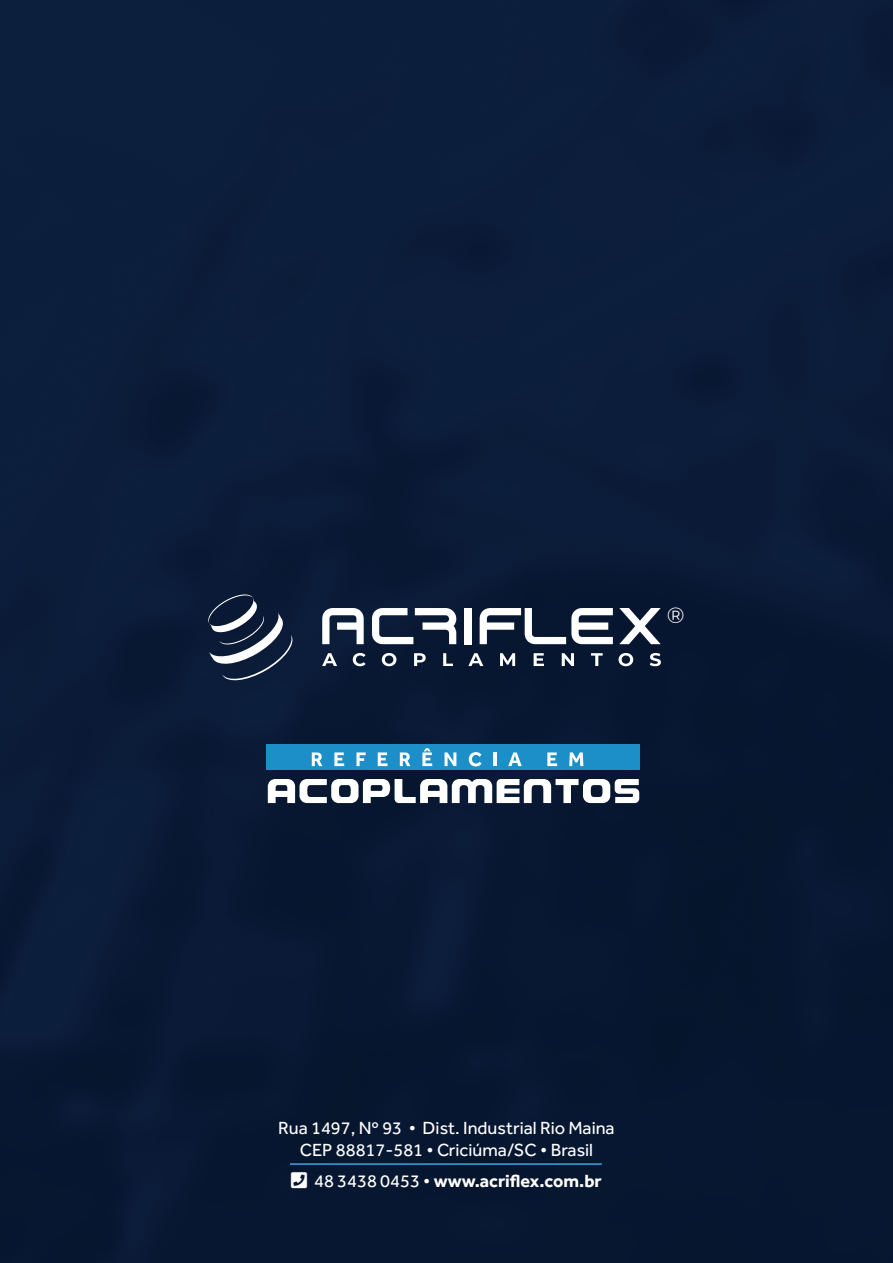
<style>
.page{position:relative;width:893px;height:1263px;background:#0b1b37}
.page>*{position:absolute;margin:0;border:0;box-sizing:border-box;transform-origin:0 0}
.t1{font:21.9px "Montserrat";color:#fff}
.t2{font:18.15px/21.9px "Effra";color:#fff;text-align:center}
.t3{font:700 18.15px "Effra";color:#fff}
.s1{font-weight:400}
</style>
<div class="page">
<svg style="left:206px;top:592px;width:90px;height:91px"></svg>
<svg style="left:322px;top:608px;width:42px;height:36px"></svg>
<svg style="left:372px;top:608px;width:84px;height:36px"></svg>
<div style="left:464px;top:608px;width:7px;height:36px;background:#fff"></div>
<svg style="left:480px;top:608px;width:133px;height:36px"></svg>
<svg style="left:619px;top:608px;width:42px;height:36px"></svg>
<svg style="left:322px;top:653px;width:15px;height:13px"></svg>
<svg style="left:353px;top:653px;width:13px;height:13px"></svg>
<svg style="left:382px;top:653px;width:14px;height:13px"></svg>
<svg style="left:414px;top:653px;width:12px;height:13px"></svg>
<svg style="left:443px;top:653px;width:10px;height:13px"></svg>
<svg style="left:468px;top:653px;width:15px;height:13px"></svg>
<svg style="left:500px;top:653px;width:15px;height:13px"></svg>
<svg style="left:534px;top:653px;width:10px;height:13px"></svg>
<svg style="left:562px;top:653px;width:12px;height:13px"></svg>
<svg style="left:591px;top:653px;width:12px;height:13px"></svg>
<svg style="left:619px;top:653px;width:14px;height:13px"></svg>
<svg style="left:650px;top:653px;width:11px;height:13px"></svg>
<div style="left:266px;top:744px;width:374px;height:25px;background:#1c8fc8"></div>
<svg style="left:268px;top:779px;width:371px;height:24px"></svg>
<svg style="left:312px;top:752px;width:10px;height:14px"></svg>
<svg style="left:334px;top:752px;width:10px;height:14px"></svg>
<svg style="left:356px;top:752px;width:10px;height:14px"></svg>
<svg style="left:378px;top:752px;width:9px;height:14px"></svg>
<svg style="left:400px;top:752px;width:10px;height:14px"></svg>
<svg style="left:422px;top:748px;width:10px;height:18px"></svg>
<svg style="left:445px;top:752px;width:11px;height:14px"></svg>
<svg style="left:469px;top:752px;width:13px;height:14px"></svg>
<hr style="left:493px;top:752px;width:4px;height:14px;background:#fff">
<svg style="left:508px;top:752px;width:14px;height:14px"></svg>
<svg style="left:547px;top:752px;width:10px;height:14px"></svg>
<svg style="left:569px;top:752px;width:14px;height:14px"></svg>
<hr style="left:290px;top:1163px;width:312px;height:2px;background:#36a9e1">
<svg style="left:291px;top:1172px;width:16px;height:16px"></svg>
<p class="t1" style="left:667px;top:600px;width:19px">®</p>
<p class="t2" style="left:278px;top:1117px;width:338px">Rua 1497, Nº 93 • Dist. Industrial Rio Maina<br>CEP 88817-581 • Criciúma/SC • Brasil</p>
<p class="t3" style="left:314px;top:1169px;width:289px"><span class="s1">48 3438 0453 •</span> www.acriflex.com.br</p>
</div>
